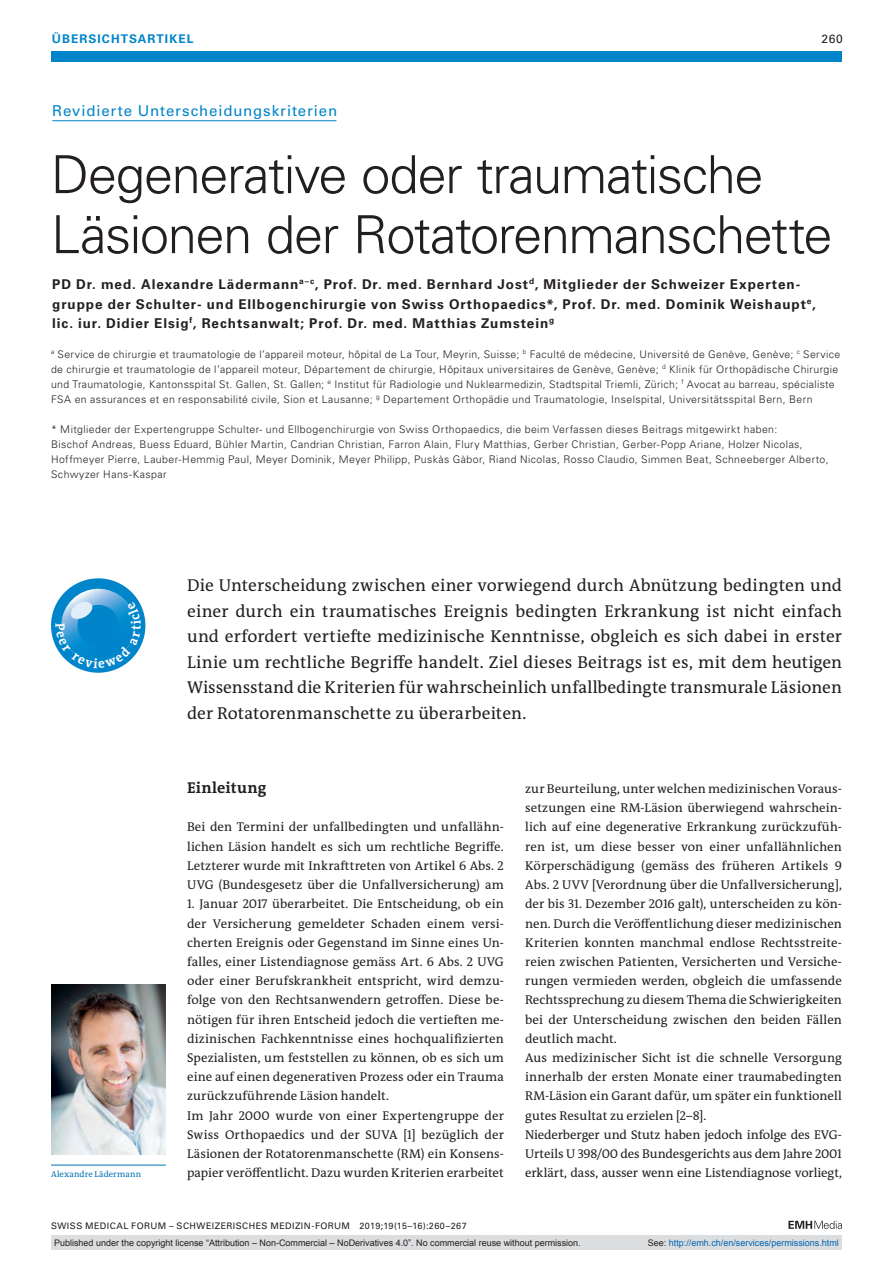
<style>
.page{position:relative;width:893px;height:1263px;background:#fff}
.page>*{position:absolute;margin:0;border:0;box-sizing:border-box;transform-origin:0 0}
.t1{font:300 52.5px/60px "Univers LT Std";letter-spacing:-.03em;color:#231f20}
.t2{font:17.25px/25.5px "The Antiqua B W5 Plain";letter-spacing:.01em;color:#231f20;text-align:justify}
.t3{font:700 15.75px "The Antiqua B W7";letter-spacing:.015em;color:#231f20}
.t4{font:15px "Univers LT Std";letter-spacing:.055em;color:#0084ca}
.t5{font:700 13.5px/19.2px "Univers LT Std";letter-spacing:.065em;color:#231f20}
.t6{font:12.75px/19.2px "The Antiqua B W5 Plain";letter-spacing:.005em;color:#231f20}
.t7{font:700 12px "Univers LT Std";letter-spacing:.085em;color:#0084ca}
.t8{font:12px "Univers LT Std";color:#231f20}
.t9{font:300 10.5px/15px "Univers LT Std";letter-spacing:.035em;color:#231f20}
.t10{font:9px "Arial";color:#231f20}
.t11{font:9px "Univers LT Std";letter-spacing:.05em;color:#231f20}
.t12{font:9px "Arial";color:#0166b3}
.t13{font:8.7px "The Antiqua B W5 Plain";letter-spacing:.015em;color:#0072b2}
.s1{color:#231f20}
</style>
<div class="page">
<div style="left:51px;top:51px;width:791px;height:11px;background:#0084ca"></div>
<svg style="left:788px;top:1221px;width:54px;height:8px"></svg>
<hr style="left:52px;top:120px;width:284px;height:1px;background:#0084ca">
<hr style="left:51px;top:1165px;width:115px;height:1px;background:#0072b2">
<img style="left:51px;top:984px;width:115px;height:170px">
<div style="left:51px;top:1235px;width:791px;height:15px;background:#dcdddf"></div>
<svg style="left:51px;top:578px;width:94px;height:95px"></svg>
<p class="t7" style="left:52px;top:31px;width:143px">ÜBERSICHTSARTIKEL</p>
<p class="t8" style="left:822px;top:31px;width:23px">260</p>
<p class="t4" style="left:52px;top:102px;width:286px">Revidierte Unterscheidungskriterien</p>
<h1 class="t1" style="left:51px;top:145px;width:783px">Degenerative oder traumatische<br>Läsionen der Rotatorenmanschette</h1>
<p class="t5" style="left:52px;top:275px;width:765px">PD Dr. med. Alexandre Lädermann<sup>a–c</sup>, Prof. Dr. med. Bernhard Jost<sup>d</sup>, Mitglieder der Schweizer Experten&shy;gruppe der Schulter- und Ellbogenchirurgie von Swiss Orthopaedics*, Prof. Dr. med. Dominik Weishaupt<sup>e</sup>, lic. iur. Didier Elsig<sup>f</sup>, Rechtsanwalt; Prof. Dr. med. Matthias Zumstein<sup>g</sup></p>
<p class="t9" style="left:51px;top:346px;width:791px"><sup>a</sup> Service de chirurgie et traumatologie de l’appareil moteur, hôpital de La Tour, Meyrin, Suisse; <sup>b</sup> Faculté de médecine, Université de Genève, Genève; <sup>c</sup> Service de chirurgie et traumatologie de l’appareil moteur, Département de chirurgie, Hôpitaux universitaires de Genève, Genève; <sup>d</sup> Klinik für Orthopädische Chirurgie und Traumatologie, Kantonsspital St. Gallen, St. Gallen; <sup>e</sup> Institut für Radiologie und Nuklearmedizin, Stadtspital Triemli, Zürich; <sup>f</sup> Avocat au barreau, spécialiste FSA en assurances et en responsabilité civile, Sion et Lausanne; <sup>g</sup> Departement Orthopädie und Traumatologie, Inselspital, Universitätsspital Bern, Bern</p>
<p class="t9" style="left:51px;top:421px;width:779px">* Mitglieder der Expertengruppe Schulter- und Ellbogenchirurgie von Swiss Orthopaedics, die beim Verfassen dieses Beitrags mitgewirkt haben:<br>Bischof Andreas, Buess Eduard, Bühler Martin, Candrian Christian, Farron Alain, Flury Matthias, Gerber Christian, Gerber-Popp Ariane, Holzer Nicolas, Hoffmeyer Pierre, Lauber-Hemmig Paul, Meyer Dominik, Meyer Philipp, Puskàs Gàbor, Riand Nicolas, Rosso Claudio, Simmen Beat, Schneeberger Alberto, Schwyzer Hans-Kaspar</p>
<p class="t13" style="left:51px;top:1169px;width:92px">Alexandre Lädermann</p>
<p class="t2" style="left:187px;top:573px;width:656px">Die Unterscheidung zwischen einer vorwiegend durch Abnützung bedingten und einer durch ein traumatisches Ereignis bedingten Erkrankung ist nicht einfach und erfordert vertiefte medizinische Kenntnisse, obgleich es sich dabei in erster Linie um rechtliche Begriffe handelt. Ziel dieses Beitrags ist es, mit dem heutigen Wissensstand die Kriterien für wahrscheinlich unfallbedingte transmurale Läsionen der Rotatorenmanschette zu überarbeiten.</p>
<p class="t3" style="left:187px;top:778px;width:81px">Einleitung</p>
<p class="t6" style="left:187px;top:818px;width:318px;text-align:justify">Bei den Termini der unfallbedingten und unfallähn&shy;lichen Läsion handelt es sich um rechtliche Begriffe.<br>Letzterer wurde mit Inkrafttreten von Artikel 6 Abs. 2<br>UVG (Bundesgesetz über die Unfallversicherung) am</p>
<p class="t6" style="left:187px;top:894px;width:318px">1. Januar 2017 überarbeitet. Die Entscheidung, ob ein der Versicherung gemeldeter Schaden einem versi&shy;cherten Ereignis oder Gegenstand im Sinne eines Un&shy;falles, einer Listendiagnose gemäss Art. 6 Abs. 2 UVG oder einer Berufskrankheit entspricht, wird demzu&shy;folge von den Rechtsanwendern getroffen. Diese be&shy;nötigen für ihren Entscheid jedoch die vertieften me&shy;dizinischen Fachkenntnisse eines hochqualifizierten Spezialisten, um feststellen zu können, ob es sich um eine auf einen degenerativen Prozess oder ein Trauma zurückzuführende Läsion handelt.<br>Im Jahr 2000 wurde von einer Expertengruppe der Swiss Orthopaedics und der SUVA [1] bezüglich der Läsionen der Rotatorenmanschette (RM) ein Konsens&shy;papier veröffentlicht. Dazu wurden Kriterien erarbeitet</p>
<p class="t6" style="left:525px;top:779px;width:318px">zur Beurteilung, unter welchen medizinischen Voraus&shy;setzungen eine RM-Läsion überwiegend wahrschein&shy;lich auf eine degenerative Erkrankung zurückzufüh&shy;ren ist, um diese besser von einer unfallähnlichen Körperschädigung (gemäss des früheren Artikels 9<br>Abs. 2 UVV [Verordnung über die Unfallversicherung], der bis 31. Dezember 2016 galt), unterscheiden zu kön&shy;nen. Durch die Veröffentlichung dieser medizinischen Kriterien konnten manchmal endlose Rechtsstreite&shy;reien zwischen Patienten, Versicherten und Versiche&shy;rungen vermieden werden, obgleich die umfassende Rechtssprechung zu diesem Thema die Schwierigkeiten bei der Unterscheidung zwischen den beiden Fällen deutlich macht.<br>Aus medizinischer Sicht ist die schnelle Versorgung innerhalb der ersten Monate einer traumabedingten RM-Läsion ein Garant dafür, um später ein funktionell gutes Resultat zu erzielen [2–8].<br>Niederberger und Stutz haben jedoch infolge des EVG-Urteils U 398/00 des Bundesgerichts aus dem Jahre 2001 erklärt, dass, ausser wenn eine Listendiagnose vorliegt,</p>
<p class="t11" style="left:51px;top:1220px;width:417px">SWISS MEDICAL FORUM – SCHWEIZERISCHES MEDIZIN-FORUM 2019;19(15–16):260–267</p>
<p class="t10" style="left:54px;top:1237px;width:528px">Published under the copyright license “Attribution – Non-Commercial – NoDerivatives 4.0”. No commercial reuse without permission.</p>
<p class="t12" style="left:648px;top:1237px;width:193px"><span class="s1">See:</span> http://emh.ch/en/services/permissions.html</p>
</div>
